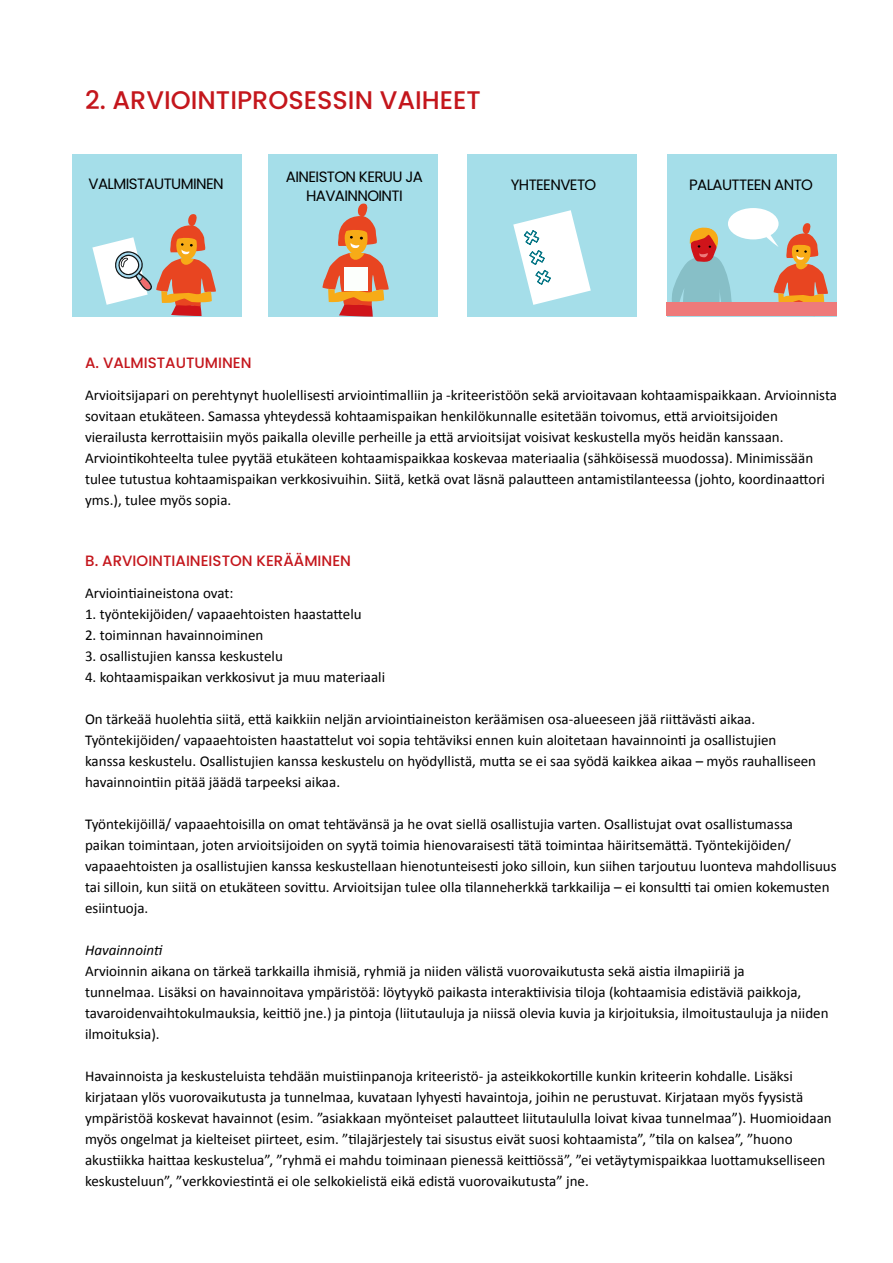
<style>
.page{position:relative;width:893px;height:1263px;background:#fff}
.page>*{position:absolute;margin:0;border:0;box-sizing:border-box;transform-origin:0 0}
.t1{font:500 25.5px "Poppins";color:#c4161c}
.t2{font:15px/21px "Calibri";color:#000}
.t3{font:15px/19.5px "Poppins";letter-spacing:-.04em;color:#000;text-align:center}
.t4{font:500 15px "Poppins";color:#c4161c}
.t5{font:italic 15px "Calibri";color:#000}
</style>
<div class="page">
<div style="left:72px;top:154px;width:170px;height:162px;background:#a5dee9"></div>
<div style="left:268px;top:154px;width:170px;height:162px;background:#a5dee9"></div>
<div style="left:467px;top:154px;width:170px;height:162px;background:#a5dee9"></div>
<div style="left:667px;top:154px;width:169px;height:162px;background:#a5dee9"></div>
<svg style="left:322px;top:203px;width:67px;height:114px"></svg>
<div style="left:344px;top:267px;width:23px;height:24px;background:#fcfffc"></div>
<div style="left:728px;top:208px;width:50px;height:31px;background:#fff;border-radius:50%"></div>
<svg style="left:672px;top:227px;width:60px;height:75px"></svg>
<div style="left:666px;top:302px;width:171px;height:14px;background:#ee7a7a"></div>
<svg style="left:760px;top:222px;width:68px;height:80px"></svg>
<svg style="left:92px;top:214px;width:124px;height:102px"></svg>
<svg style="left:513px;top:210px;width:78px;height:95px"></svg>
<h1 class="t1" style="left:85px;top:86px;width:397px">2. ARVIOINTIPROSESSIN VAIHEET</h1>
<p class="t3" style="left:89px;top:175px;width:137px">VALMISTAUTUMINEN</p>
<p class="t3" style="left:286px;top:167px;width:138px">AINEISTON KERUU JA<br>HAVAINNOINTI</p>
<p class="t3" style="left:511px;top:175px;width:87px">YHTEENVETO</p>
<p class="t3" style="left:689px;top:175px;width:125px">PALAUTTEEN ANTO</p>
<p class="t4" style="left:85px;top:354px;width:168px">A. VALMISTAUTUMINEN</p>
<p class="t2" style="left:85px;top:384px;width:753px">Arvioitsijapari on perehtynyt huolellisesti arviointimalliin ja -kriteeristöön sekä arvioitavaan kohtaamispaikkaan. Arvioinnista sovitaan etukäteen. Samassa yhteydessä kohtaamispaikan henkilökunnalle esitetään toivomus, että arvioitsijoiden vierailusta kerrottaisiin myös paikalla oleville perheille ja että arvioitsijat voisivat keskustella myös heidän kanssaan.<br>Arviointikohteelta tulee pyytää etukäteen kohtaamispaikkaa koskevaa materiaalia (sähköisessä muodossa). Minimissään tulee tutustua kohtaamispaikan verkkosivuihin. Siitä, ketkä ovat läsnä palautteen antamistilanteessa (johto, koordinaattori yms.), tulee myös sopia.</p>
<p class="t4" style="left:85px;top:552px;width:267px">B. ARVIOINTIAINEISTON KERÄÄMINEN</p>
<p class="t2" style="left:85px;top:582px;width:150px">Arviointiaineistona ovat:</p>
<p class="t2" style="left:85px;top:603px;width:278px">1. työntekijöiden/ vapaaehtoisten haastattelu</p>
<p class="t2" style="left:85px;top:624px;width:180px">2. toiminnan havainnoiminen</p>
<p class="t2" style="left:85px;top:645px;width:199px">3. osallistujien kanssa keskustelu</p>
<p class="t2" style="left:85px;top:666px;width:302px">4. kohtaamispaikan verkkosivut ja muu materiaali</p>
<p class="t2" style="left:85px;top:708px;width:733px">On tärkeää huolehtia siitä, että kaikkiin neljän arviointiaineiston keräämisen osa-alueeseen jää riittävästi aikaa.<br>Työntekijöiden/ vapaaehtoisten haastattelut voi sopia tehtäviksi ennen kuin aloitetaan havainnointi ja osallistujien kanssa keskustelu. Osallistujien kanssa keskustelu on hyödyllistä, mutta se ei saa syödä kaikkea aikaa – myös rauhalliseen havainnointiin pitää jäädä tarpeeksi aikaa.</p>
<p class="t2" style="left:85px;top:813px;width:753px">Työntekijöillä/ vapaaehtoisilla on omat tehtävänsä ja he ovat siellä osallistujia varten. Osallistujat ovat osallistumassa paikan toimintaan, joten arvioitsijoiden on syytä toimia hienovaraisesti tätä toimintaa häiritsemättä. Työntekijöiden/ vapaaehtoisten ja osallistujien kanssa keskustellaan hienotunteisesti joko silloin, kun siihen tarjoutuu luonteva mahdollisuus tai silloin, kun siitä on etukäteen sovittu. Arvioitsijan tulee olla tilanneherkkä tarkkailija – ei konsultti tai omien kokemusten esiintuoja.</p>
<p class="t5" style="left:85px;top:939px;width:79px">Havainnointi</p>
<p class="t2" style="left:85px;top:960px;width:745px">Arvioinnin aikana on tärkeä tarkkailla ihmisiä, ryhmiä ja niiden välistä vuorovaikutusta sekä aistia ilmapiiriä ja<br>tunnelmaa. Lisäksi on havainnoitava ympäristöä: löytyykö paikasta interaktiivisia tiloja (kohtaamisia edistäviä paikkoja, tavaroidenvaihtokulmauksia, keittiö jne.) ja pintoja (liitutauluja ja niissä olevia kuvia ja kirjoituksia, ilmoitustauluja ja niiden ilmoituksia).</p>
<p class="t2" style="left:85px;top:1065px;width:748px">Havainnoista ja keskusteluista tehdään muistiinpanoja kriteeristö- ja asteikkokortille kunkin kriteerin kohdalle. Lisäksi kirjataan ylös vuorovaikutusta ja tunnelmaa, kuvataan lyhyesti havaintoja, joihin ne perustuvat. Kirjataan myös fyysistä ympäristöä koskevat havainnot (esim. ”asiakkaan myönteiset palautteet liitutaululla loivat kivaa tunnelmaa”). Huomioidaan myös ongelmat ja kielteiset piirteet, esim. ”tilajärjestely tai sisustus eivät suosi kohtaamista”, ”tila on kalsea”, ”huono akustiikka haittaa keskustelua”, ”ryhmä ei mahdu toiminaan pienessä keittiössä”, ”ei vetäytymispaikkaa luottamukselliseen keskusteluun”, ”verkkoviestintä ei ole selkokielistä eikä edistä vuorovaikutusta” jne.</p>
</div>
